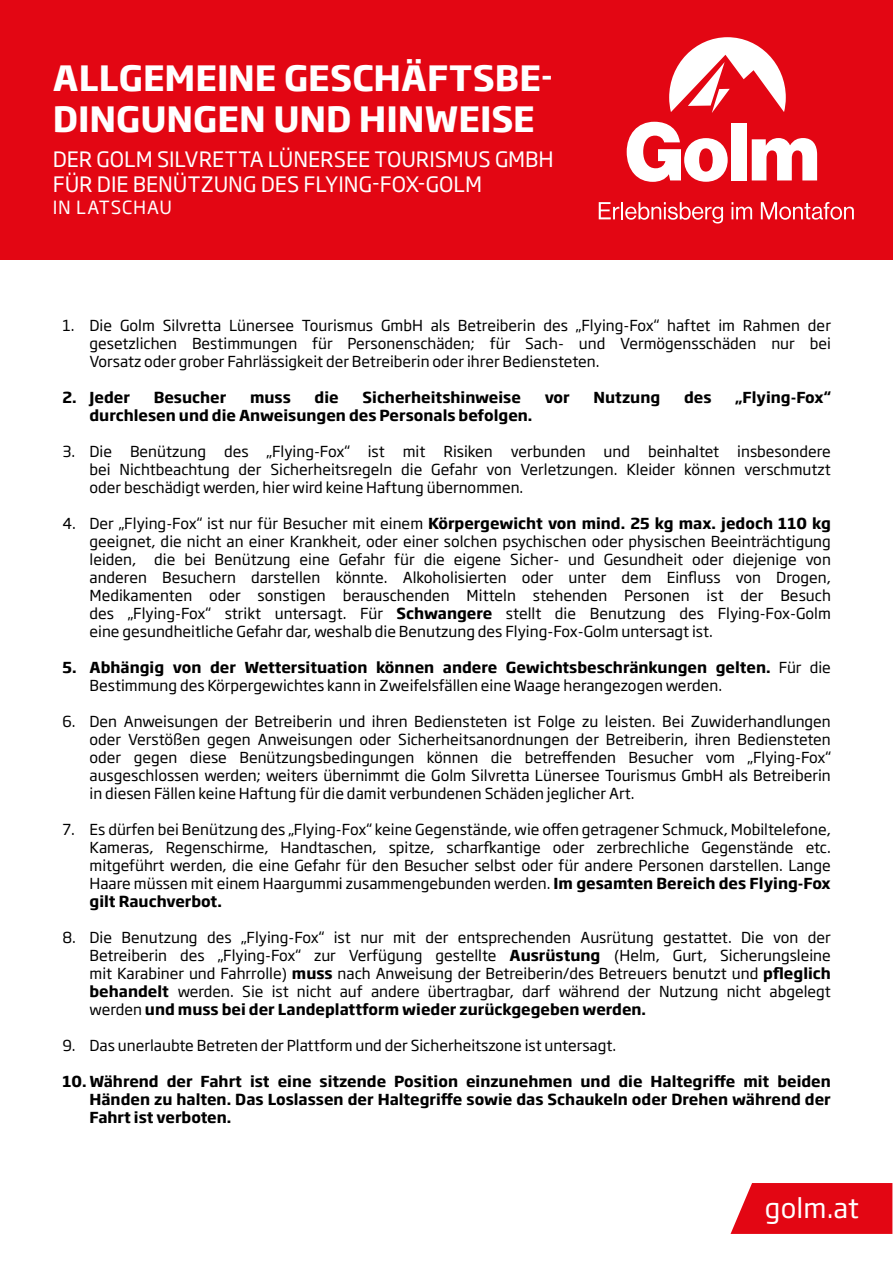
<style>
.page{position:relative;width:893px;height:1263px;background:#fff}
.page>*{position:absolute;margin:0;border:0;box-sizing:border-box;transform-origin:0 0}
.t1{font:700 34.5px/41.4px "Soho Gothic Pro";color:#fff}
.t2{font:27px "Soho Gothic Pro";letter-spacing:.005em;color:#fff}
.t3{font:21px/25.2px "Soho Gothic Pro";letter-spacing:-.005em;color:#fff}
.t4{font:18px "Soho Gothic Pro";letter-spacing:.05em;color:#fff}
.t5{font:15px/18px "Soho Gothic Pro";color:#000;text-align:justify}
.t6{font:700 15px/18px "Soho Gothic Pro";color:#000;text-align:justify}
.s1{font-weight:700}
</style>
<div class="page">
<svg style="left:730px;top:1183px;width:162px;height:51px;background:#e51824"></svg>
<div style="left:0;top:0;width:893px;height:259px;background:#e30613"></div>
<svg style="left:627px;top:122px;width:101px;height:60px"></svg>
<div style="left:731px;top:123px;width:15px;height:57px;background:#fff"></div>
<svg style="left:752px;top:138px;width:65px;height:42px"></svg>
<svg style="left:669px;top:37px;width:117px;height:76px"></svg>
<svg style="left:599px;top:202px;width:124px;height:22px"></svg>
<svg style="left:731px;top:202px;width:21px;height:17px"></svg>
<svg style="left:761px;top:202px;width:93px;height:18px"></svg>
<h1 class="t1" style="left:53px;top:55px;width:502px">ALLGEMEINE GESCHÄFTSBE-<br>DINGUNGEN UND HINWEISE</h1>
<h3 class="t3" style="left:53px;top:145px;width:503px">DER GOLM SILVRETTA LÜNERSEE TOURISMUS GMBH<br>FÜR DIE BENÜTZUNG DES FLYING-FOX-GOLM</h3>
<p class="t4" style="left:53px;top:193px;width:121px">IN LATSCHAU</p>
<p class="t5" style="left:90px;top:315px;width:743px;text-indent:-27px">1. Die Golm Silvretta Lünersee Tourismus GmbH als Betreiberin des „Flying-Fox“ haftet im Rahmen der gesetzlichen Bestimmungen für Personenschäden; für Sach- und Vermögensschäden nur bei Vorsatz oder grober Fahrlässigkeit der Betreiberin oder ihrer Bediensteten.</p>
<p class="t6" style="left:63px;top:387px;width:69px">2. Jeder</p>
<p class="t6" style="left:154px;top:387px;width:74px">Besucher</p>
<p class="t6" style="left:250px;top:387px;width:42px">muss</p>
<p class="t6" style="left:315px;top:387px;width:26px">die</p>
<p class="t6" style="left:363px;top:387px;width:160px">Sicherheitshinweise</p>
<p class="t6" style="left:545px;top:387px;width:27px">vor</p>
<p class="t6" style="left:593px;top:387px;width:68px">Nutzung</p>
<p class="t6" style="left:684px;top:387px;width:29px">des</p>
<p class="t6" style="left:735px;top:387px;width:97px">„Flying-Fox“</p>
<p class="t6" style="left:90px;top:405px;width:444px">durchlesen und die Anweisungen des Personals befolgen.</p>
<p class="t5" style="left:90px;top:441px;width:743px;text-indent:-27px">3. Die Benützung des „Flying-Fox“ ist mit Risiken verbunden und beinhaltet insbesondere bei Nichtbeachtung der Sicherheitsregeln die Gefahr von Verletzungen. Kleider können verschmutzt oder beschädigt werden, hier wird keine Haftung übernommen.</p>
<p class="t5" style="left:90px;top:513px;width:743px;text-indent:-27px">4. Der „Flying-Fox“ ist nur für Besucher mit einem <span class="s1">Körpergewicht von mind. 25 kg max. jedoch 110 kg </span>geeignet, die nicht an einer Krankheit, oder einer solchen psychischen oder physischen Beeinträchtigung leiden, die bei Benützung eine Gefahr für die eigene Sicher- und Gesundheit oder diejenige von anderen Besuchern darstellen könnte. Alkoholisierten oder unter dem Einfluss von Drogen, Medikamenten oder sonstigen berauschenden Mitteln stehenden Personen ist der Besuch des „Flying-Fox“ strikt untersagt. Für <span class="s1">Schwangere</span> stellt die Benutzung des Flying-Fox-Golm eine gesundheitliche Gefahr dar, weshalb die Benutzung des Flying-Fox-Golm untersagt ist.</p>
<p class="t5" style="left:90px;top:657px;width:743px;text-indent:-27px"><span class="s1">5. Abhängig von der Wettersituation können andere Gewichtsbeschränkungen gelten.</span> Für die<br>Bestimmung des Körpergewichtes kann in Zweifelsfällen eine Waage herangezogen werden.</p>
<p class="t5" style="left:90px;top:711px;width:743px;text-indent:-27px">6. Den Anweisungen der Betreiberin und ihren Bediensteten ist Folge zu leisten. Bei Zuwiderhandlungen oder Verstößen gegen Anweisungen oder Sicherheitsanordnungen der Betreiberin, ihren Bediensteten oder gegen diese Benützungsbedingungen können die betreffenden Besucher vom „Flying-Fox“ ausgeschlossen werden; weiters übernimmt die Golm Silvretta Lünersee Tourismus GmbH als Betreiberin in diesen Fällen keine Haftung für die damit verbundenen Schäden jeglicher Art.</p>
<p class="t5" style="left:90px;top:819px;width:743px;text-indent:-27px">7. Es dürfen bei Benützung des „Flying-Fox“ keine Gegenstände, wie offen getragener Schmuck, Mobiltelefone, Kameras, Regenschirme, Handtaschen, spitze, scharfkantige oder zerbrechliche Gegenstände etc. mitgeführt werden, die eine Gefahr für den Besucher selbst oder für andere Personen darstellen. Lange Haare müssen mit einem Haargummi zusammengebunden werden. <span class="s1">Im gesamten Bereich des Flying-Fox gilt Rauchverbot.</span></p>
<p class="t5" style="left:90px;top:927px;width:743px;text-indent:-27px">8. Die Benutzung des „Flying-Fox“ ist nur mit der entsprechenden Ausrütung gestattet. Die von der Betreiberin des „Flying-Fox“ zur Verfügung gestellte <span class="s1">Ausrüstung</span> (Helm, Gurt, Sicherungsleine mit Karabiner und Fahrrolle) <span class="s1">muss</span> nach Anweisung der Betreiberin/des Betreuers benutzt und <span class="s1">pfleglich behandelt</span> werden. Sie ist nicht auf andere übertragbar, darf während der Nutzung nicht abgelegt werden <span class="s1">und muss bei der Landeplattform wieder zurückgegeben werden.</span></p>
<p class="t5" style="left:63px;top:1035px;width:555px">9. Das unerlaubte Betreten der Plattform und der Sicherheitszone ist untersagt.</p>
<p class="t6" style="left:90px;top:1071px;width:743px;text-indent:-27px">10. Während der Fahrt ist eine sitzende Position einzunehmen und die Haltegriffe mit beiden Händen zu halten. Das Loslassen der Haltegriffe sowie das Schaukeln oder Drehen während der Fahrt ist verboten.</p>
<h2 class="t2" style="left:765px;top:1187px;width:95px">golm.at</h2>
</div>
